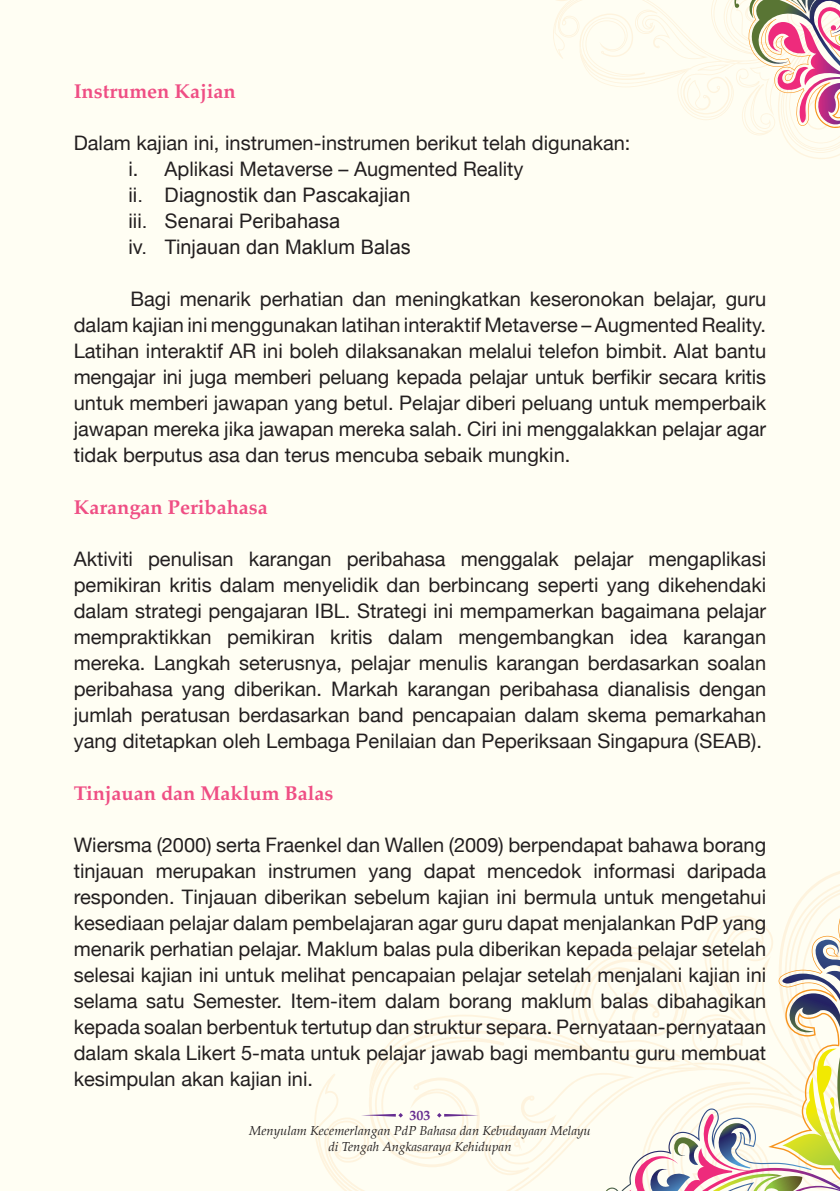
<style>
.page{position:relative;width:840px;height:1191px;background:#fff}
.page>*{position:absolute;margin:0;border:0;box-sizing:border-box;transform-origin:0 0}
.t1{font:20px/26px "Helvetica Neue";color:#231f20;text-align:justify}
.t2{font:20px/26px "Arial";color:#231f20}
.t3{font:700 20px "Palatino";color:#ef4e84}
.t4{font:700 14px "Palatino";color:#662d91}
.t5{font:italic 13px/15.6px "Palatino";color:#231f20;text-align:center}
</style>
<div class="page">
<div style="left:0;top:0;width:839px;height:1191px;background:#fffef3"></div>
<svg style="left:553px;top:0;width:286px;height:159px"></svg>
<svg style="left:324px;top:871px;width:515px;height:320px"></svg>
<p class="t3" style="left:74px;top:74px;width:163px">Instrumen Kajian</p>
<p class="t1" style="left:128px;top:131px;width:503px;text-indent:-55px">Dalam kajian ini, instrumen-instrumen berikut telah digunakan: i. Aplikasi Metaverse – Augmented Reality</p>
<p class="t2" style="left:128px;top:182px;width:284px">ii. Diagnostik dan Pascakajian iii. Senarai Peribahasa<br>iv. Tinjauan dan Maklum Balas</p>
<p class="t1" style="left:74px;top:287px;width:693px;text-indent:57px">Bagi menarik perhatian dan meningkatkan keseronokan belajar, guru dalam kajian ini menggunakan latihan interaktif Metaverse – Augmented Reality.<br>Latihan interaktif AR ini boleh dilaksanakan melalui telefon bimbit. Alat bantu mengajar ini juga memberi peluang kepada pelajar untuk berfikir secara kritis untuk memberi jawapan yang betul. Pelajar diberi peluang untuk memperbaik jawapan mereka jika jawapan mereka salah. Ciri ini menggalakkan pelajar agar tidak berputus asa dan terus mencuba sebaik mungkin.</p>
<p class="t3" style="left:74px;top:490px;width:195px">Karangan Peribahasa</p>
<p class="t1" style="left:74px;top:547px;width:693px">Aktiviti penulisan karangan peribahasa menggalak pelajar mengaplikasi pemikiran kritis dalam menyelidik dan berbincang seperti yang dikehendaki dalam strategi pengajaran IBL. Strategi ini mempamerkan bagaimana pelajar mempraktikkan pemikiran kritis dalam mengembangkan idea karangan mereka. Langkah seterusnya, pelajar menulis karangan berdasarkan soalan peribahasa yang diberikan. Markah karangan peribahasa dianalisis dengan jumlah peratusan berdasarkan band pencapaian dalam skema pemarkahan yang ditetapkan oleh Lembaga Penilaian dan Peperiksaan Singapura (SEAB).</p>
<p class="t3" style="left:74px;top:776px;width:261px">Tinjauan dan Maklum Balas</p>
<p class="t1" style="left:74px;top:833px;width:693px">Wiersma (2000) serta Fraenkel dan Wallen (2009) berpendapat bahawa borang tinjauan merupakan instrumen yang dapat mencedok informasi daripada responden. Tinjauan diberikan sebelum kajian ini bermula untuk mengetahui kesediaan pelajar dalam pembelajaran agar guru dapat menjalankan PdP yang menarik perhatian pelajar. Maklum balas pula diberikan kepada pelajar setelah selesai kajian ini untuk melihat pencapaian pelajar setelah menjalani kajian ini selama satu Semester. Item-item dalam borang maklum balas dibahagikan kepada soalan berbentuk tertutup dan struktur separa. Pernyataan-pernyataan dalam skala Likert 5-mata untuk pelajar jawab bagi membantu guru membuat kesimpulan akan kajian ini.</p>
<p class="t4" style="left:409px;top:1103px;width:22px">303</p>
<p class="t5" style="left:249px;top:1122px;width:343px">Menyulam Kecemerlangan PdP Bahasa dan Kebudayaan Melayu di Tengah Angkasaraya Kehidupan</p>
</div>
